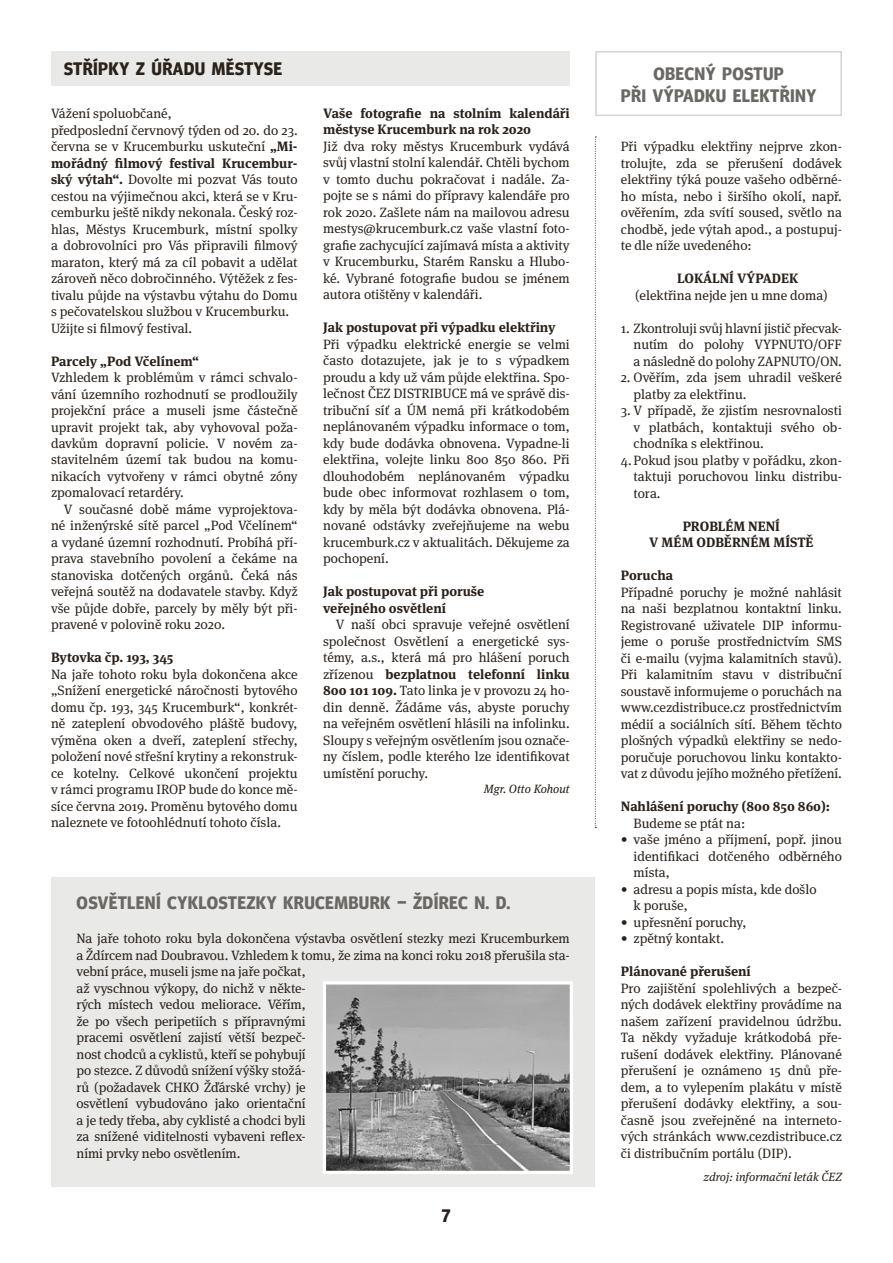
<style>
.page{position:relative;width:893px;height:1263px;background:#fff}
.page>*{position:absolute;margin:0;border:0;box-sizing:border-box;transform-origin:0 0}
.t1{font:700 18px/21.6px "Meta Head Pro";letter-spacing:.02em;color:#6a6864;text-align:center}
.t2{font:700 18px "Meta Head Pro";letter-spacing:.02em;color:#29211a}
.t3{font:13.5px/16.5px "Meta Serif Pro";color:#29211a;text-align:justify}
.t4{font:700 13.5px/16.5px "Meta Serif Pro";color:#29211a}
.t5{font:italic 12px "Meta Serif Pro";color:#29211a}
.s1{font-weight:700}
</style>
<div class="page">
<div style="left:51px;top:877px;width:544px;height:310px;background:#e9e9e8"></div>
<div style="left:51px;top:51px;width:519px;height:34px;background:#e9e9e8"></div>
<div style="left:595px;top:51px;width:247px;height:65px;border:2px solid #d3d3d2"></div>
<svg style="left:595px;top:137px;width:1px;height:691px"></svg>
<img style="left:327px;top:985px;width:242px;height:185px">
<div style="left:323px;top:981px;width:250px;height:193px;border:3px solid #fff"></div>
<h1 class="t2" style="left:64px;top:55px;width:219px">STŘÍPKY Z ÚŘADU MĚSTYSE</h1>
<p class="t3" style="left:51px;top:104px;width:248px;text-align:left">Vážení spoluobčané,<br>předposlední červnový týden od 20. do 23. června se v Krucemburku uskuteční <span class="s1">„Mi&shy;mořádný filmový festival Krucembur&shy;ský výtah“.</span> Dovolte mi pozvat Vás touto cestou na výjimečnou akci, která se v Kru&shy;cemburku ještě nikdy nekonala. Český roz&shy;hlas, Městys Krucemburk, místní spolky a dobrovolníci pro Vás připravili filmový maraton, který má za cíl pobavit a udělat zároveň něco dobročinného. Výtěžek z fes&shy;tivalu půjde na výstavbu výtahu do Domu s pečovatelskou službou v Krucemburku.<br>Užijte si filmový festival.</p>
<p class="t4" style="left:51px;top:351px;width:149px">Parcely „Pod Včelínem“</p>
<p class="t3" style="left:51px;top:368px;width:248px">Vzhledem k problémům v rámci schvalo&shy;vání územního rozhodnutí se prodloužily projekční práce a museli jsme částečně upravit projekt tak, aby vyhovoval poža&shy;davkům dopravní policie. V novém za&shy;stavitelném území tak budou na komu&shy;nikacích vytvořeny v rámci obytné zóny zpomalovací retardéry.</p>
<p class="t3" style="left:51px;top:500px;width:248px;text-indent:13px">V současné době máme vyprojektova&shy;né inženýrské sítě parcel „Pod Včelínem“ a vydané územní rozhodnutí. Probíhá pří&shy;prava stavebního povolení a čekáme na stanoviska dotčených orgánů. Čeká nás veřejná soutěž na dodavatele stavby. Když vše půjde dobře, parcely by měly být při&shy;pravené v polovině roku 2020.</p>
<p class="t4" style="left:51px;top:648px;width:124px">Bytovka čp. 193, 345</p>
<p class="t3" style="left:51px;top:665px;width:248px">Na jaře tohoto roku byla dokončena akce „Snížení energetické náročnosti bytového domu čp. 193, 345 Krucemburk“, konkrét&shy;ně zateplení obvodového pláště budovy, výměna oken a dveří, zateplení střechy, položení nové střešní krytiny a rekonstruk&shy;ce kotelny. Celkové ukončení projektu v rámci programu IROP bude do konce mě&shy;síce června 2019. Proměnu bytového domu naleznete ve fotoohlédnutí tohoto čísla.</p>
<p class="t4" style="left:323px;top:104px;width:248px">Vaše fotografie na stolním kalendáři městyse Krucemburk na rok 2020</p>
<p class="t3" style="left:323px;top:137px;width:248px">Již dva roky městys Krucemburk vydává svůj vlastní stolní kalendář. Chtěli bychom v tomto duchu pokračovat i nadále. Za&shy;pojte se s námi do přípravy kalendáře pro rok 2020. Zašlete nám na mailovou adresu mestys@krucemburk.cz vaše vlastní foto&shy;grafie zachycující zajímavá místa a aktivity v Krucemburku, Starém Ransku a Hlubo&shy;ké. Vybrané fotografie budou se jménem autora otištěny v kalendáři.</p>
<p class="t4" style="left:323px;top:318px;width:234px">Jak postupovat při výpadku elektřiny</p>
<p class="t3" style="left:323px;top:335px;width:248px">Při výpadku elektrické energie se velmi často dotazujete, jak je to s výpadkem proudu a kdy už vám půjde elektřina. Spo&shy;lečnost ČEZ DISTRIBUCE má ve správě dis&shy;tribuční síť a ÚM nemá při krátkodobém neplánovaném výpadku informace o tom, kdy bude dodávka obnovena. Vypadne-li elektřina, volejte linku 800 850 860. Při dlouhodobém neplánovaném výpadku bude obec informovat rozhlasem o tom, kdy by měla být dodávka obnovena. Plá&shy;nované odstávky zveřejňujeme na webu krucemburk.cz v aktualitách. Děkujeme za pochopení.</p>
<p class="t4" style="left:323px;top:582px;width:163px">Jak postupovat při poruše veřejného osvětlení</p>
<p class="t3" style="left:323px;top:616px;width:248px;text-indent:13px">V naší obci spravuje veřejné osvětlení společnost Osvětlení a energetické sys&shy;témy, a.s., která má pro hlášení poruch zřízenou <span class="s1">bezplatnou telefonní linku 800 101 109.</span> Tato linka je v provozu 24 ho&shy;din denně. Žádáme vás, abyste poruchy na veřejném osvětlení hlásili na infolinku.<br>Sloupy s veřejným osvětlením jsou označe&shy;ny číslem, podle kterého lze identifikovat umístění poruchy.</p>
<p class="t5" style="left:484px;top:780px;width:87px">Mgr. Otto Kohout</p>
<h1 class="t1" style="left:77px;top:891px;width:23px">OSVĚT</h1>
<h1 class="t1" style="left:127px;top:891px;width:131px">LENÍ CYKLOSTEZKY</h1>
<h1 class="t1" style="left:283px;top:891px;width:229px">KRUCEMBURK – ŽDÍREC N. D.</h1>
<p class="t3" style="left:77px;top:929px;width:495px;text-align:left">Na jaře tohoto roku byla dokončena výstavba osvětlení stezky mezi Krucemburkem a Ždírcem nad Doubravou. Vzhledem k tomu, že zima na konci roku 2018 přerušila sta&shy;vební práce, museli jsme na jaře počkat,<br>až vyschnou výkopy, do nichž v někte-<br>rých místech vedou meliorace. Věřím,<br>že po všech peripetiích s přípravnými<br>pracemi osvětlení zajistí větší bezpeč-<br>nost chodců a cyklistů, kteří se pohybují<br>po stezce. Z důvodů snížení výšky stožá-<br>rů (požadavek CHKO Žďárské vrchy) je<br>osvětlení vybudováno jako orientační<br>a je tedy třeba, aby cyklisté a chodci byli<br>za snížené viditelnosti vybaveni reflex-<br>ními prvky nebo osvětlením.</p>
<h1 class="t2" style="left:442px;top:1201px;width:10px">7</h1>
<h1 class="t1" style="left:621px;top:62px;width:197px">OBECNÝ POSTUP<br>PŘI VÝPADKU ELEKTŘINY</h1>
<p class="t3" style="left:621px;top:137px;width:223px">Při výpadku elektřiny nejprve zkon&shy;trolujte, zda se přerušení dodávek elektřiny týká pouze vašeho odběrné&shy;ho místa, nebo i širšího okolí, např. ověřením, zda svítí soused, světlo na chodbě, jede výtah apod., a postupuj&shy;te dle níže uvedeného:</p>
<p class="t4" style="left:677px;top:269px;width:123px">LOKÁLNÍ VÝPADEK</p>
<p class="t3" style="left:635px;top:286px;width:194px">(elektřina nejde jen u mne doma)</p>
<p class="t3" style="left:634px;top:319px;width:210px;text-indent:-13px">1. Zkontroluji svůj hlavní jistič přecvak&shy;nutím do polohy VYPNUTO/OFF a následně do polohy ZAPNUTO/ON.</p>
<p class="t3" style="left:634px;top:368px;width:210px;text-indent:-13px">2. Ověřím, zda jsem uhradil veškeré platby za elektřinu.</p>
<p class="t3" style="left:621px;top:401px;width:223px">3. V případě, že zjistím nesrovnalosti</p>
<p class="t3" style="left:634px;top:418px;width:210px">v platbách, kontaktuji svého ob-</p>
<p class="t3" style="left:634px;top:434px;width:132px">chodníka s elektřinou.</p>
<p class="t3" style="left:621px;top:451px;width:223px">4.Pokud jsou platby v pořádku, zkon-</p>
<p class="t3" style="left:634px;top:467px;width:210px">taktuji poruchovou linku distribu-</p>
<p class="t3" style="left:634px;top:484px;width:29px">tora.</p>
<p class="t4" style="left:649px;top:516px;width:166px;text-align:center">PROBLÉM NENÍ<br>V MÉM ODBĚRNÉM MÍSTĚ</p>
<p class="t4" style="left:621px;top:566px;width:54px">Porucha</p>
<p class="t3" style="left:621px;top:583px;width:223px">Případné poruchy je možné nahlásit na naši bezplatnou kontaktní linku.<br>Registrované uživatele DIP informu&shy;jeme o poruše prostřednictvím SMS či e-mailu (vyjma kalamitních stavů).<br>Při kalamitním stavu v distribuční soustavě informujeme o poruchách na www.cezdistribuce.cz prostřednictvím médií a sociálních sítí. Během těchto plošných výpadků elektřiny se nedo&shy;poručuje poruchovou linku kontakto&shy;vat z důvodu jejího možného přetížení.</p>
<p class="t4" style="left:621px;top:797px;width:211px">Nahlášení poruchy (800 850 860):</p>
<p class="t3" style="left:634px;top:814px;width:113px">Budeme se ptát na:</p>
<p class="t3" style="left:634px;top:830px;width:210px;text-indent:-13px">• vaše jméno a příjmení, popř. jinou identifikaci dotčeného odběrného místa,</p>
<p class="t3" style="left:634px;top:880px;width:184px;text-indent:-13px">• adresu a popis místa, kde došlo k poruše,</p>
<p class="t3" style="left:621px;top:913px;width:127px">• upřesnění poruchy,</p>
<p class="t3" style="left:621px;top:929px;width:105px">• zpětný kontakt.</p>
<p class="t4" style="left:621px;top:962px;width:132px">Plánované přerušení</p>
<p class="t3" style="left:621px;top:979px;width:223px">Pro zajištění spolehlivých a bezpeč&shy;ných dodávek elektřiny provádíme na našem zařízení pravidelnou údržbu.<br>Ta někdy vyžaduje krátkodobá pře&shy;rušení dodávek elektřiny. Plánované přerušení je oznámeno 15 dnů pře&shy;dem, a to vylepením plakátu v místě přerušení dodávky elektřiny, a sou&shy;časně jsou zveřejněné na interneto&shy;vých stránkách www.cezdistribuce.cz či distribučním portálu (DIP).</p>
<p class="t5" style="left:704px;top:1168px;width:140px">zdroj: informační leták ČEZ</p>
</div>
